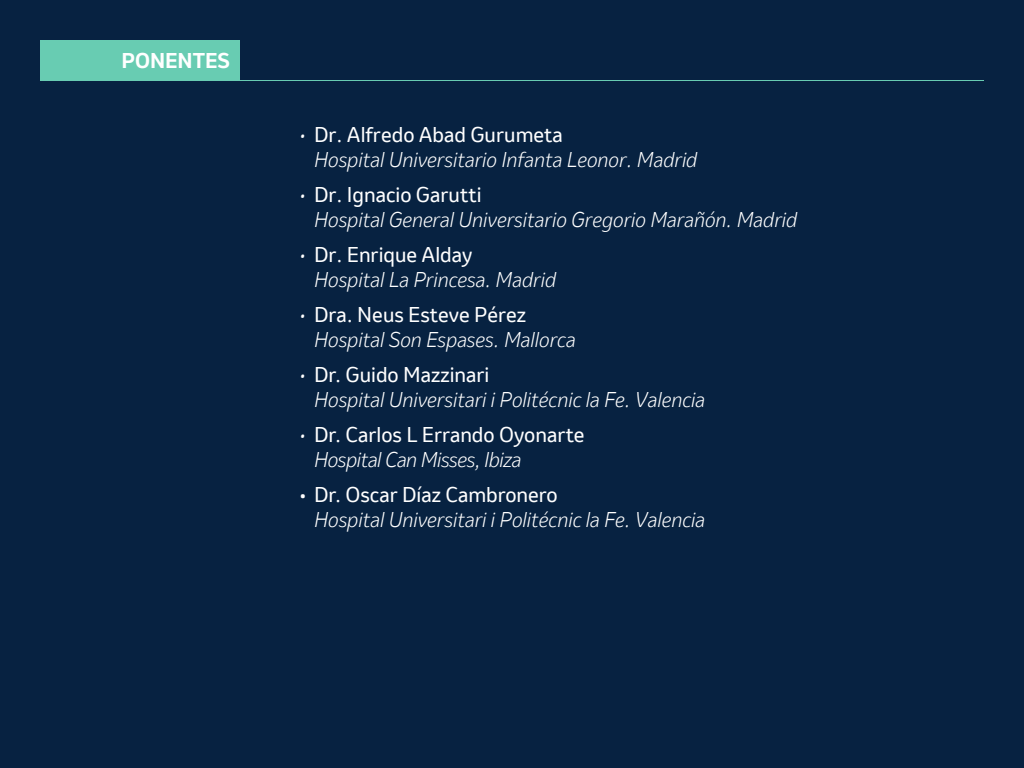
<style>
.page{position:relative;width:1024px;height:768px;background:#072241}
.page>*{position:absolute;margin:0;border:0;box-sizing:border-box;transform-origin:0 0}
.t1{font:italic 300 20px/25px "Invention";color:#fff}
.t2{font:20px/25px "Invention";color:#fff}
.t3{font:700 20px "Invention";color:#fff}
.s1{font-weight:400;font-style:normal}
.s2{font-weight:300;font-style:italic}
</style>
<div class="page">
<div style="left:40px;top:40px;width:200px;height:40px;background:#68ccb2"></div>
<hr style="left:40px;top:80px;width:944px;height:1px;background:#68ccb2">
<p class="t3" style="left:122px;top:46px;width:110px">PONENTES</p>
<p class="t1" style="left:314px;top:122px;width:385px;text-indent:-15px">• <span class="s1">Dr. Alfredo Abad Gurumeta<br></span>Hospital Universitario Infanta Leonor. Madrid</p>
<p class="t1" style="left:314px;top:182px;width:485px;text-indent:-15px">• <span class="s1">Dr. Ignacio Garutti<br></span>Hospital General Universitario Gregorio Marañón. Madrid</p>
<p class="t1" style="left:314px;top:242px;width:244px;text-indent:-15px">• <span class="s1">Dr. Enrique Alday<br></span>Hospital La Princesa. Madrid</p>
<p class="t1" style="left:314px;top:302px;width:263px;text-indent:-15px">• <span class="s1">Dra. Neus Esteve Pérez<br></span>Hospital Son Espases. Mallorca</p>
<p class="t1" style="left:314px;top:362px;width:393px;text-indent:-15px">• <span class="s1">Dr. Guido Mazzinari<br></span>Hospital Universitari i Politécnic la Fe. Valencia</p>
<p class="t2" style="left:314px;top:422px;width:272px;text-indent:-15px"><span class="s2">•</span> Dr. Carlos L Errando Oyonarte<br><span class="s2">Hospital Can Misses, Ibiza</span></p>
<p class="t2" style="left:299px;top:482px;width:260px">• Dr. Oscar Díaz Cambronero</p>
<p class="t1" style="left:314px;top:507px;width:393px">Hospital Universitari i Politécnic la Fe. Valencia</p>
</div>
